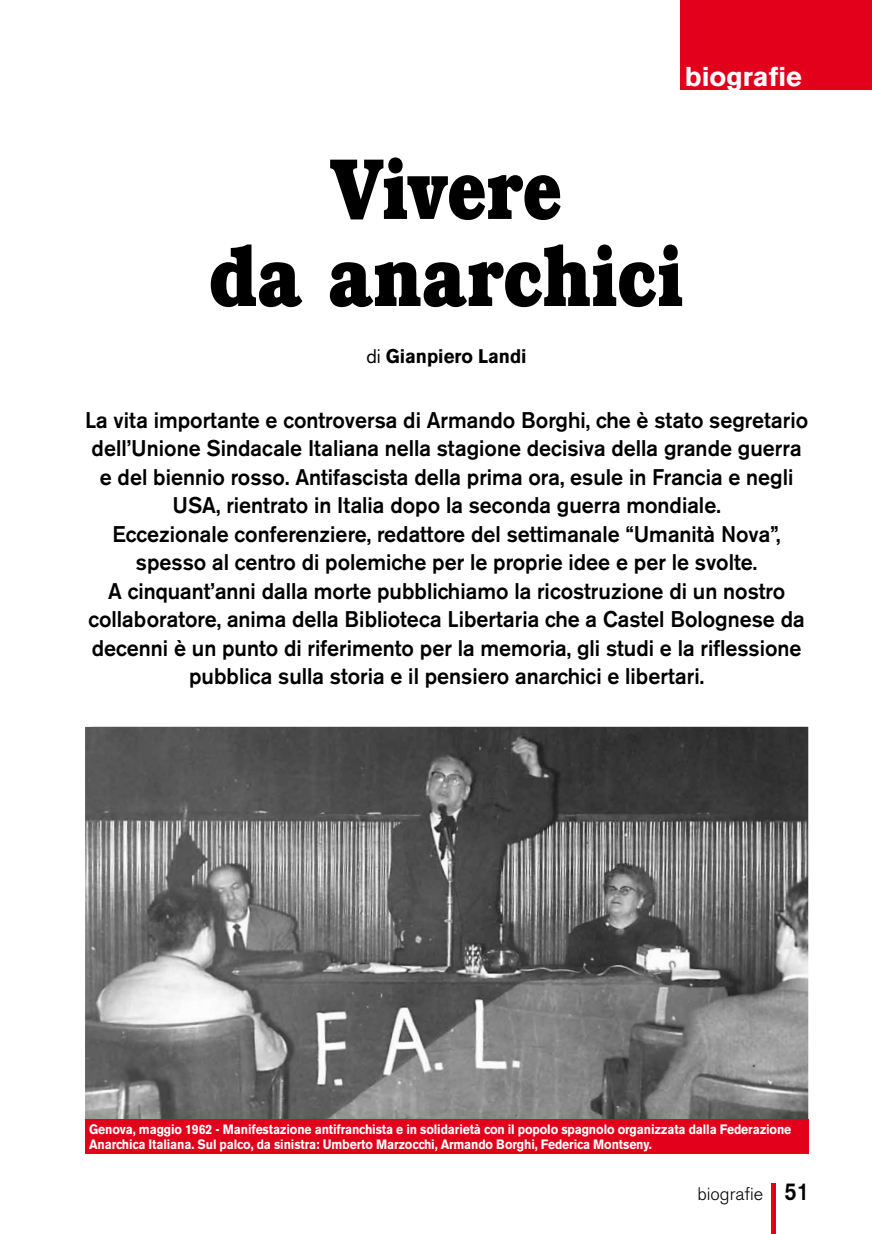
<style>
.page{position:relative;width:872px;height:1234px;background:#fff}
.page>*{position:absolute;margin:0;border:0;box-sizing:border-box;transform-origin:0 0}
.t1{font:700 87px/87px "Bookman";letter-spacing:-.005em;color:#000;text-align:center;scale:.83 1}
.t2{font:700 27px "Akzidenz Grotesk BE";color:#fff}
.t3{font:500 22.5px/28.5px "Akzidenz Grotesk BE";color:#000;text-align:center;scale:.95 1}
.t4{font:700 19.5px "Akzidenz Grotesk BE";color:#000;scale:.95 1}
.t5{font:300 18px "Akzidenz Grotesk BE";color:#000}
.t6{font:700 13.5px/15px "Akzidenz Grotesk BE";letter-spacing:-.01em;color:#fff;scale:.9 1}
.s1{font-weight:400}
.s2{font-weight:500;font-size:24.15px}
</style>
<div class="page">
<div style="left:680px;top:0;width:192px;height:89px;background:#e2001a"></div>
<img style="left:85px;top:726px;width:723px;height:392px">
<div style="left:85px;top:1118px;width:723px;height:34px;background:#e2001a"></div>
<div style="left:771px;top:1182px;width:5px;height:51px;background:#e2001a"></div>
<p class="t2" style="left:685px;top:61px;width:118px">biografie</p>
<h1 class="t1" style="left:209px;top:143px;width:575px">Vivere<br>da anarchici</h1>
<p class="t4" style="left:366px;top:345px;width:170px"><span class="s1">di</span> Gianpiero Landi</p>
<p class="t3" style="left:85px;top:405px;width:762px">La vita importante e controversa di Armando Borghi, che è stato segretario dell’Unione Sindacale Italiana nella stagione decisiva della grande guerra e del biennio rosso. Antifascista della prima ora, esule in Francia e negli USA, rientrato in Italia dopo la seconda guerra mondiale.<br>Eccezionale conferenziere, redattore del settimanale “Umanità Nova”, spesso al centro di polemiche per le proprie idee e per le svolte.<br>A cinquant’anni dalla morte pubblichiamo la ricostruzione di un nostro collaboratore, anima della Biblioteca Libertaria che a Castel Bolognese da decenni è un punto di riferimento per la memoria, gli studi e la riflessione pubblica sulla storia e il pensiero anarchici e libertari.</p>
<p class="t6" style="left:89px;top:1121px;width:781px">Genova, maggio 1962 - Manifestazione antifranchista e in solidarietà con il popolo spagnolo organizzata dalla Federazione<br>Anarchica Italiana. Sul palco, da sinistra: Umberto Marzocchi, Armando Borghi, Federica Montseny.</p>
<p class="t5" style="left:697px;top:1183px;width:113px">biografie <span class="s2">51</span></p>
</div>
